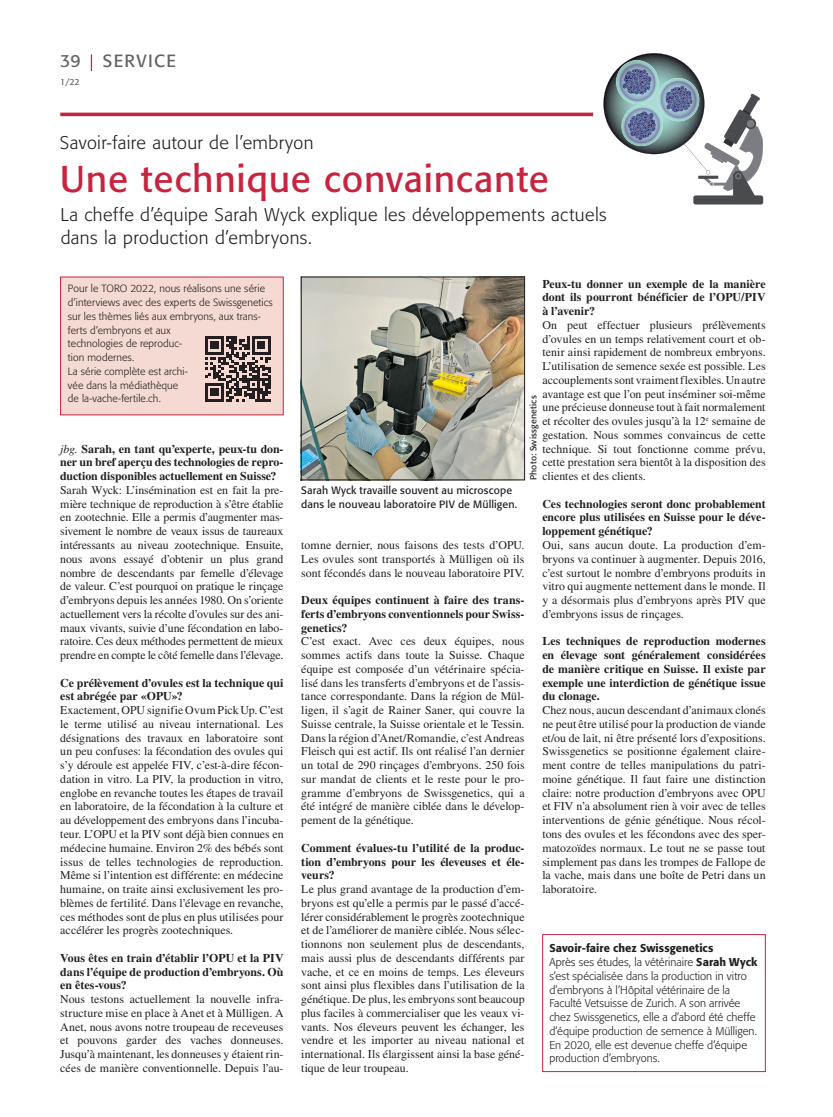
<style>
.page{position:relative;width:833px;height:1117px;background:#fff}
.page>*{position:absolute;margin:0;border:0;box-sizing:border-box;transform-origin:0 0}
.t1{font:36.88px "Formata";letter-spacing:.02em;color:#c8233f}
.t2{font:300 18.12px/22.5px "Formata";letter-spacing:.025em;color:#231f20}
.t3{font:17.5px "Formata";letter-spacing:.08em;color:#636366}
.t4{font:11.88px/13.8px "Times LT Std";color:#231f20;text-align:justify}
.t5{font:700 11.88px/13.8px "Times LT Std";color:#231f20;text-align:justify}
.t6{font:300 11.25px/13.8px "Formata";color:#231f20}
.t7{font:10.62px/13.8px "Formata";letter-spacing:.01em;color:#231f20}
.t8{font:300 10.38px/13.8px "Formata";letter-spacing:.01em;color:#231f20}
.t9{font:8.75px "Formata";letter-spacing:.02em;color:#231f20}
.t10{font:8.75px "Formata";color:#636366}
.s1{font-weight:400;font-style:italic}
.s2{font-weight:500}
</style>
<div class="page">
<svg style="left:91px;top:54px;width:1px;height:17px"></svg>
<hr style="left:60px;top:113px;width:533px;height:3px;background:#c8233f">
<div style="left:693px;top:195px;width:70px;height:9px;background:#494b4e;border-radius:2px"></div>
<svg style="left:603px;top:53px;width:160px;height:147px"></svg>
<div style="left:542px;top:934px;width:223px;height:137px;border:1px solid #c8233f"></div>
<div style="left:61px;top:277px;width:222px;height:138px;background:#f4dad2"></div>
<svg style="left:205px;top:336px;width:65px;height:65px"></svg>
<img style="left:303px;top:279px;width:220px;height:199px">
<div style="left:301px;top:277px;width:224px;height:203px;border:1px solid #231f20"></div>
<h3 class="t3" style="left:60px;top:51px;width:22px">39</h3>
<h3 class="t3" style="left:103px;top:51px;width:75px">SERVICE</h3>
<p class="t10" style="left:60px;top:76px;width:21px">1/22</p>
<h2 class="t2" style="left:60px;top:131px;width:255px">Savoir-faire autour de l’embryon</h2>
<h1 class="t1" style="left:60px;top:157px;width:490px">Une technique convaincante</h1>
<h2 class="t2" style="left:60px;top:204px;width:548px">La cheffe d’équipe Sarah Wyck explique les développements actuels dans la production d’embryons.</h2>
<p class="t8" style="left:68px;top:282px;width:206px">Pour le TORO 2022, nous réalisons une série d’interviews avec des experts de Swissgenetics sur les thèmes liés aux embryons, aux trans&shy;ferts d’embryons et aux<br>technologies de reproduc-<br>tion modernes.<br>La série complète est archi-<br>vée dans la médiathèque<br>de la-vache-fertile.ch.</p>
<p class="t5" style="left:60px;top:441px;width:225px"><span class="s1">jbg.</span> Sarah, en tant qu’experte, peux-tu don&shy;ner un bref aperçu des technologies de repro&shy;duction disponibles actuellement en Suisse?</p>
<p class="t4" style="left:60px;top:483px;width:225px">Sarah Wyck: L’insémination est en fait la pre&shy;mière technique de reproduction à s’être établie en zootechnie. Elle a permis d’augmenter mas&shy;sivement le nombre de veaux issus de taureaux intéressants au niveau zootechnique. Ensuite, nous avons essayé d’obtenir un plus grand nombre de descendants par femelle d’élevage de valeur. C’est pourquoi on pratique le rinçage d’embryons depuis les années 1980. On s’oriente actuellement vers la récolte d’ovules sur des ani&shy;maux vivants, suivie d’une fécondation en labo&shy;ratoire. Ces deux méthodes permettent de mieux prendre en compte le côté femelle dans l’élevage.</p>
<p class="t5" style="left:60px;top:675px;width:225px">Ce prélèvement d’ovules est la technique qui est abrégée par «OPU»?</p>
<p class="t4" style="left:60px;top:703px;width:225px">Exactement, OPU signifie Ovum Pick Up. C’est le terme utilisé au niveau international. Les désignations des travaux en laboratoire sont un peu confuses: la fécondation des ovules qui s’y déroule est appelée FIV, c’est-à-dire fécon&shy;dation in vitro. La PIV, la production in vitro, englobe en revanche toutes les étapes de travail en laboratoire, de la fécondation à la culture et au développement des embryons dans l’incuba&shy;teur. L’OPU et la PIV sont déjà bien connues en médecine humaine. Environ 2% des bébés sont issus de telles technologies de reproduction.<br>Même si l’intention est différente: en médecine humaine, on traite ainsi exclusivement les pro&shy;blèmes de fertilité. Dans l’élevage en revanche, ces méthodes sont de plus en plus utilisées pour accélérer les progrès zootechniques.</p>
<p class="t5" style="left:60px;top:950px;width:225px">Vous êtes en train d’établir l’OPU et la PIV dans l’équipe de production d’embryons. Où en êtes-vous?</p>
<p class="t4" style="left:60px;top:991px;width:225px">Nous testons actuellement la nouvelle infra&shy;structure mise en place à Anet et à Mülligen. A Anet, nous avons notre troupeau de receveuses et pouvons garder des vaches donneuses.<br>Jusqu’à maintenant, les donneuses y étaient rin&shy;cées de manière conventionnelle. Depuis l’au-</p>
<p class="t5" style="left:542px;top:276px;width:225px">Peux-tu donner un exemple de la manière dont ils pourront bénéficier de l’OPU/PIV à l’avenir?</p>
<p class="t4" style="left:542px;top:318px;width:225px">On peut effectuer plusieurs prélèvements d’ovules en un temps relativement court et ob&shy;tenir ainsi rapidement de nombreux embryons.<br>L’utilisation de semence sexée est possible. Les accouplements sont vraiment flexibles. Un autre avantage est que l’on peut inséminer soi-même une précieuse donneuse tout à fait normalement et récolter des ovules jusqu’à la 12<sup>e</sup> semaine de gestation. Nous sommes convaincus de cette technique. Si tout fonctionne comme prévu, cette prestation sera bientôt à la disposition des clientes et des clients.</p>
<p class="t5" style="left:542px;top:496px;width:225px">Ces technologies seront donc probablement encore plus utilisées en Suisse pour le déve&shy;loppement génétique?</p>
<p class="t4" style="left:542px;top:538px;width:225px">Oui, sans aucun doute. La production d’em&shy;bryons va continuer à augmenter. Depuis 2016, c’est surtout le nombre d’embryons produits in vitro qui augmente nettement dans le monde. Il y a désormais plus d’embryons après PIV que d’embryons issus de rinçages.</p>
<p class="t5" style="left:542px;top:634px;width:225px">Les techniques de reproduction modernes en élevage sont généralement considérées de manière critique en Suisse. Il existe par exemple une interdiction de génétique issue du clonage.</p>
<p class="t4" style="left:542px;top:703px;width:225px">Chez nous, aucun descendant d’animaux clonés ne peut être utilisé pour la production de viande et/ou de lait, ni être présenté lors d’expositions.<br>Swissgenetics se positionne également claire&shy;ment contre de telles manipulations du patri&shy;moine génétique. Il faut faire une distinction claire: notre production d’embryons avec OPU et FIV n’a absolument rien à voir avec de telles interventions de génie génétique. Nous récol&shy;tons des ovules et les fécondons avec des sper&shy;matozoïdes normaux. Le tout ne se passe tout simplement pas dans les trompes de Fallope de la vache, mais dans une boîte de Petri dans un laboratoire.</p>
<p class="t9" style="left:528px;top:480px;width:86px;rotate:-90deg">Photo: Swissgenetics</p>
<p class="t7" style="left:301px;top:483px;width:217px">Sarah Wyck travaille souvent au microscope dans le nouveau laboratoire PIV de Mülligen.</p>
<p class="t4" style="left:301px;top:538px;width:225px">tomne dernier, nous faisons des tests d’OPU.<br>Les ovules sont transportés à Mülligen où ils sont fécondés dans le nouveau laboratoire PIV.</p>
<p class="t5" style="left:301px;top:592px;width:225px">Deux équipes continuent à faire des trans&shy;ferts d’embryons conventionnels pour Swiss&shy;genetics?</p>
<p class="t4" style="left:301px;top:634px;width:225px">C’est exact. Avec ces deux équipes, nous sommes actifs dans toute la Suisse. Chaque équipe est composée d’un vétérinaire spécia&shy;lisé dans les transferts d’embryons et de l’assis&shy;tance correspondante. Dans la région de Mül&shy;ligen, il s’agit de Rainer Saner, qui couvre la Suisse centrale, la Suisse orientale et le Tessin.<br>Dans la région d’Anet/Romandie, c’est Andreas Fleisch qui est actif. Ils ont réalisé l’an dernier un total de 290 rinçages d’embryons. 250 fois sur mandat de clients et le reste pour le pro&shy;gramme d’embryons de Swissgenetics, qui a été intégré de manière ciblée dans le dévelop&shy;pement de la génétique.</p>
<p class="t5" style="left:301px;top:840px;width:225px">Comment évalues-tu l’utilité de la produc&shy;tion d’embryons pour les éleveuses et éle&shy;veurs?</p>
<p class="t4" style="left:301px;top:881px;width:225px">Le plus grand avantage de la production d’em&shy;bryons est qu’elle a permis par le passé d’accé&shy;lérer considérablement le progrès zootechnique et de l’améliorer de manière ciblée. Nous sélec&shy;tionnons non seulement plus de descendants, mais aussi plus de descendants différents par vache, et ce en moins de temps. Les éleveurs sont ainsi plus flexibles dans l’utilisation de la génétique. De plus, les embryons sont beaucoup plus faciles à commercialiser que les veaux vi&shy;vants. Nos éleveurs peuvent les échanger, les vendre et les importer au niveau national et international. Ils élargissent ainsi la base géné&shy;tique de leur troupeau.</p>
<p class="t6" style="left:549px;top:941px;width:210px"><span class="s2">Savoir-faire chez Swissgenetics<br></span>Après ses études, la vétérinaire <span class="s2">Sarah Wyck </span>s’est spécialisée dans la production in vitro d’embryons à l’Hôpital vétérinaire de la Faculté Vetsuisse de Zurich. A son arrivée chez Swissgenetics, elle a d’abord été cheffe d’équipe production de semence à Mülligen.<br>En 2020, elle est devenue cheffe d’équipe production d’embryons.</p>
</div>
